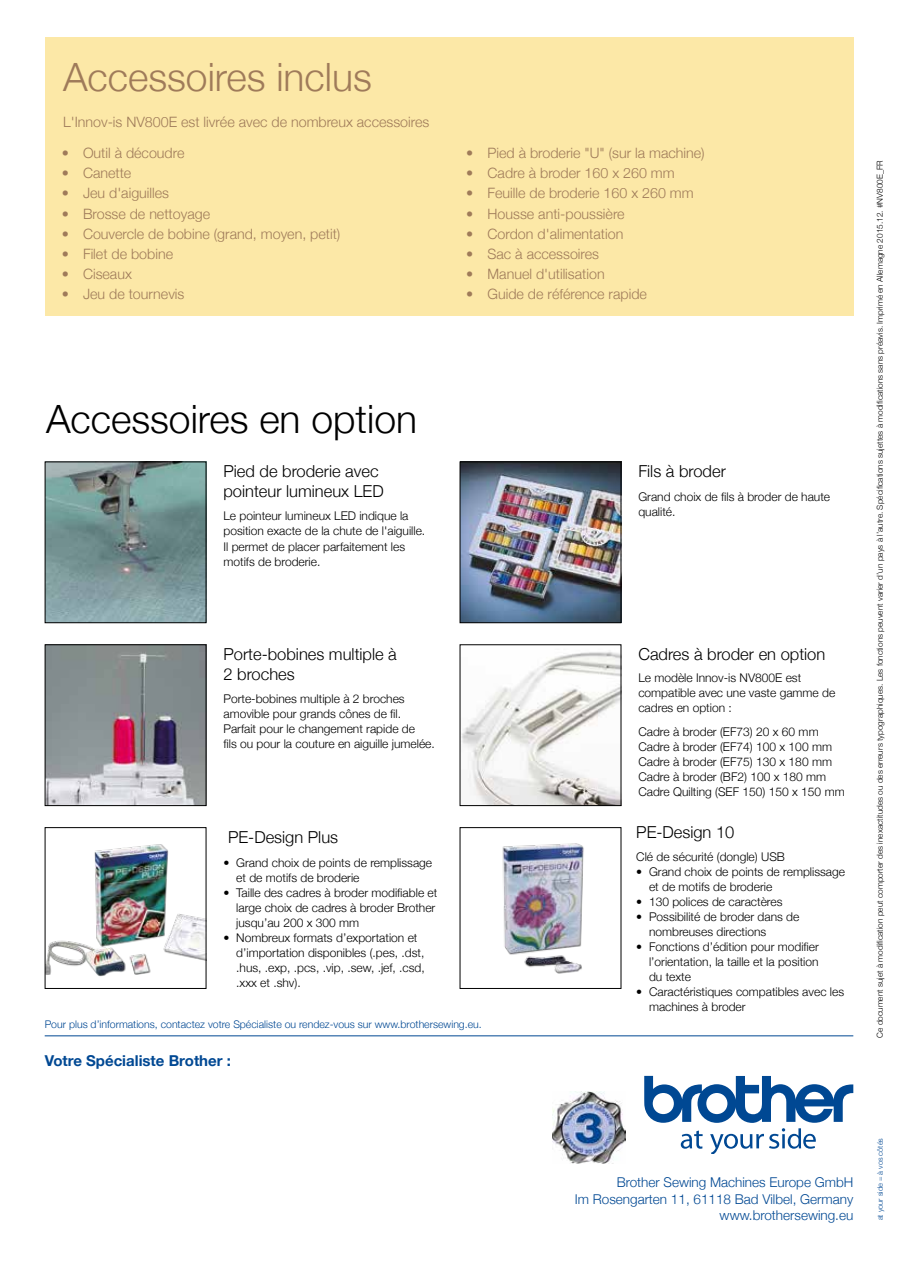
<style>
.page{position:relative;width:898px;height:1263px;background:#fff}
.page>*{position:absolute;margin:0;border:0;box-sizing:border-box;transform-origin:0 0}
.t1{font:300 39px "Helvetica Neue";color:#000}
.t2{font:300 39px "Helvetica Neue";color:#9f7b5a}
.t3{font:300 16.5px/19.5px "Helvetica Neue";color:#000}
.t4{font:700 15px "Helvetica Neue";color:#004893}
.t5{font:300 14.25px "Helvetica Neue";color:#9f7b5a}
.t6{font:300 13.5px/16.5px "Helvetica Neue";color:#004893;text-align:right}
.t7{font:300 12px/15px "Helvetica Neue";color:#000}
.t8{font:300 10.5px "Helvetica Neue";color:#004893}
.t9{font:300 8.25px "Helvetica Neue";color:#000}
.t10{font:300 7.35px "Helvetica Neue";color:#004893}
</style>
<div class="page">
<hr style="left:45px;top:1035px;width:808px;height:1px;background:#004893">
<hr style="left:897px;top:995px;width:1px;height:225px;background:#004893">
<svg style="left:644px;top:1076px;width:209px;height:77px"></svg>
<div style="left:45px;top:38px;width:808px;height:278px;background:#fce8a7"></div>
<img style="left:552px;top:1091px;width:73px;height:72px">
<img style="left:461px;top:651px;width:158px;height:153px">
<img style="left:47px;top:463px;width:157px;height:158px">
<div style="left:45px;top:461px;width:161px;height:162px;border:1px solid #000"></div>
<img style="left:47px;top:646px;width:157px;height:158px">
<div style="left:45px;top:644px;width:161px;height:162px;border:1px solid #000"></div>
<img style="left:47px;top:844px;width:157px;height:133px">
<div style="left:45px;top:827px;width:161px;height:162px;border:1px solid #000"></div>
<img style="left:502px;top:843px;width:82px;height:131px">
<div style="left:459px;top:827px;width:162px;height:162px;border:1px solid #000"></div>
<img style="left:461px;top:463px;width:158px;height:158px">
<div style="left:459px;top:461px;width:162px;height:162px;border:1px solid #000"></div>
<h1 class="t2" style="left:63px;top:46px;width:310px">Accessoires inclus</h1>
<p class="t5" style="left:63px;top:110px;width:367px">L'Innov-is NV800E est livrée avec de nombreux accessoires</p>
<p class="t5" style="left:62px;top:142px;width:124px">• Outil à découdre</p>
<p class="t5" style="left:62px;top:162px;width:71px">• Canette</p>
<p class="t5" style="left:62px;top:182px;width:109px">• Jeu d'aiguilles</p>
<p class="t5" style="left:62px;top:202px;width:150px">• Brosse de nettoyage</p>
<p class="t5" style="left:62px;top:222px;width:280px">• Couvercle de bobine (grand, moyen, petit)</p>
<p class="t5" style="left:62px;top:242px;width:113px">• Filet de bobine</p>
<p class="t5" style="left:62px;top:262px;width:72px">• Ciseaux</p>
<p class="t5" style="left:62px;top:282px;width:124px">• Jeu de tournevis</p>
<p class="t5" style="left:466px;top:142px;width:240px">• Pied à broderie "U" (sur la machine)</p>
<p class="t5" style="left:466px;top:162px;width:210px">• Cadre à broder 160 x 260 mm</p>
<p class="t5" style="left:466px;top:182px;width:229px">• Feuille de broderie 160 x 260 mm</p>
<p class="t5" style="left:466px;top:202px;width:160px">• Housse anti-poussière</p>
<p class="t5" style="left:466px;top:222px;width:158px">• Cordon d'alimentation</p>
<p class="t5" style="left:466px;top:242px;width:134px">• Sac à accessoires</p>
<p class="t5" style="left:466px;top:262px;width:140px">• Manuel d'utilisation</p>
<p class="t5" style="left:466px;top:282px;width:182px">• Guide de référence rapide</p>
<h1 class="t1" style="left:46px;top:388px;width:372px">Accessoires en option</h1>
<h2 class="t3" style="left:223px;top:461px;width:162px">Pied de broderie avec pointeur lumineux LED</h2>
<p class="t7" style="left:223px;top:508px;width:203px">Le pointeur lumineux LED indique la position exacte de la chute de l'aiguille.<br>Il permet de placer parfaitement les motifs de broderie.</p>
<h2 class="t3" style="left:223px;top:644px;width:175px">Porte-bobines multiple à<br>2 broches</h2>
<p class="t7" style="left:223px;top:691px;width:213px">Porte-bobines multiple à 2 broches amovible pour grands cônes de fil.<br>Parfait pour le changement rapide de<br>fils ou pour la couture en aiguille jumelée.</p>
<h2 class="t3" style="left:228px;top:827px;width:112px">PE-Design Plus</h2>
<p class="t7" style="left:236px;top:854px;width:197px;text-indent:-13px">• Grand choix de points de remplissage et de motifs de broderie</p>
<p class="t7" style="left:236px;top:884px;width:202px;text-indent:-13px">• Taille des cadres à broder modifiable et large choix de cadres à broder Brother jusqu’au 200 x 300 mm</p>
<p class="t7" style="left:236px;top:929px;width:190px;text-indent:-13px">• Nombreux formats d’exportation et d’importation disponibles (.pes, .dst, .hus, .exp, .pcs, .vip, .sew, .jef, .csd, .xxx et .shv).</p>
<h2 class="t3" style="left:638px;top:461px;width:89px">Fils à broder</h2>
<p class="t7" style="left:638px;top:488px;width:193px">Grand choix de fils à broder de haute qualité.</p>
<h2 class="t3" style="left:638px;top:644px;width:188px">Cadres à broder en option</h2>
<p class="t7" style="left:638px;top:670px;width:198px">Le modèle Innov-is NV800E est compatible avec une vaste gamme de cadres en option :</p>
<p class="t7" style="left:638px;top:723px;width:208px">Cadre à broder (EF73) 20 x 60 mm<br>Cadre à broder (EF74) 100 x 100 mm<br>Cadre à broder (EF75) 130 x 180 mm<br>Cadre à broder (BF2) 100 x 180 mm<br>Cadre Quilting (SEF 150) 150 x 150 mm</p>
<h2 class="t3" style="left:636px;top:821px;width:100px">PE-Design 10</h2>
<p class="t7" style="left:636px;top:849px;width:150px">Clé de sécurité (dongle) USB</p>
<p class="t7" style="left:648px;top:864px;width:197px;text-indent:-13px">• Grand choix de points de remplissage et de motifs de broderie</p>
<p class="t7" style="left:636px;top:894px;width:148px">• 130 polices de caractères</p>
<p class="t7" style="left:648px;top:909px;width:152px;text-indent:-13px">• Possibilité de broder dans de nombreuses directions</p>
<p class="t7" style="left:648px;top:939px;width:171px;text-align:justify;text-indent:-13px">• Fonctions d’édition pour modifier l’orientation, la taille et la position du texte</p>
<p class="t7" style="left:648px;top:984px;width:196px;text-indent:-13px">• Caractéristiques compatibles avec les machines à broder</p>
<p class="t8" style="left:45px;top:1015px;width:438px">Pour plus d’informations, contactez votre Spécialiste ou rendez-vous sur www.brothersewing.eu.</p>
<p class="t4" style="left:45px;top:1048px;width:188px">Votre Spécialiste Brother :</p>
<p class="t9" style="left:872px;top:1038px;width:879px;rotate:-90deg">Ce document sujet à modification peut comporter des inexactitudes ou des erreurs typographiques. Les fonctions peuvent varier d’un pays à l’autre. Spécifications sujettes à modifications sans préavis. Imprimé en Allemagne 2015.12. #NV800E_FR</p>
<p class="t6" style="left:574px;top:1173px;width:280px">Brother Sewing Machines Europe GmbH<br>Im Rosengarten 11, 61118 Bad Vilbel, Germany www.brothersewing.eu</p>
<p class="t10" style="left:873px;top:1220px;width:84px;rotate:-90deg">at your side = à vos côtés</p>
</div>
